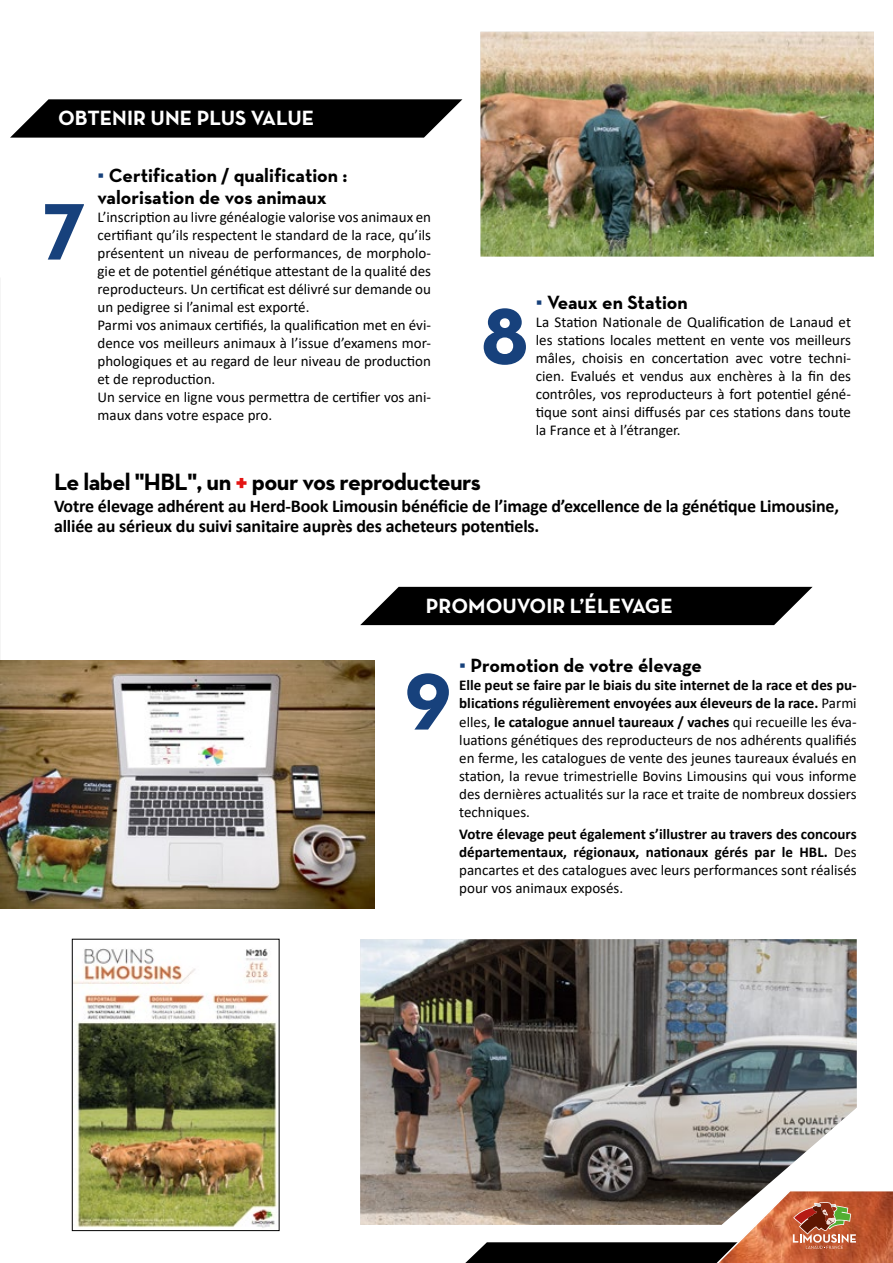
<style>
.page{position:relative;width:893px;height:1263px;background:#fff}
.page>*{position:absolute;margin:0;border:0;box-sizing:border-box;transform-origin:0 0}
.t1{font:700 24px "Neutra Text";letter-spacing:-.025em;color:#000}
.t2{font:700 21px "Neutra Text";color:#fff}
.t3{font:700 19.5px/22.5px "Neutra Text";color:#000}
.t4{font:700 18px/19.5px "Calibri";letter-spacing:-.01em;color:#000}
.t5{font:15px/18px "Calibri";color:#000;text-align:justify}
.t6{font:700 15px/18px "Calibri";color:#000;text-align:justify}
.s1{font-family:"Calibri";color:#16417b}
.s2{font-size:30px;color:#e41513}
.s3{font-weight:700}
.s4{font-weight:400}
</style>
<div class="page">
<svg style="left:465px;top:1191px;width:428px;height:72px"></svg>
<svg style="left:10px;top:99px;width:452px;height:39px;background:#191919"></svg>
<svg style="left:45px;top:204px;width:39px;height:56px"></svg>
<svg style="left:484px;top:308px;width:42px;height:57px"></svg>
<svg style="left:407px;top:673px;width:42px;height:56px"></svg>
<svg style="left:360px;top:587px;width:453px;height:38px;background:#161616"></svg>
<img style="left:480px;top:32px;width:394px;height:225px">
<img style="left:0;top:660px;width:374px;height:249px">
<img style="left:360px;top:939px;width:497px;height:286px">
<img style="left:74px;top:948px;width:203px;height:280px">
<div style="left:72px;top:939px;width:207px;height:292px;border:1px solid #000"></div>
<h2 class="t2" style="left:58px;top:105px;width:258px">OBTENIR UNE PLUS VALUE</h2>
<h3 class="t3" style="left:98px;top:164px;width:252px"><span class="s1">▪</span> Certification / qualification : valorisation de vos animaux</h3>
<p class="t5" style="left:98px;top:208px;width:335px;text-align:left">L’inscription au livre généalogie valorise vos animaux en certifiant qu’ils respectent le standard de la race, qu’ils présentent un niveau de performances, de morpholo&shy;gie et de potentiel génétique attestant de la qualité des reproducteurs. Un certificat est délivré sur demande ou un pedigree si l’animal est exporté.<br>Parmi vos animaux certifiés, la qualification met en évi&shy;dence vos meilleurs animaux à l’issue d’examens mor&shy;phologiques et au regard de leur niveau de production et de reproduction.<br>Un service en ligne vous permettra de certifier vos ani&shy;maux dans votre espace pro.</p>
<h3 class="t3" style="left:536px;top:291px;width:154px"><span class="s1">▪</span> Veaux en Station</h3>
<p class="t5" style="left:536px;top:312px;width:317px">La Station Nationale de Qualification de Lanaud et les stations locales mettent en vente vos meilleurs mâles, choisis en concertation avec votre techni&shy;cien. Evalués et vendus aux enchères à la fin des contrôles, vos reproducteurs à fort potentiel géné&shy;tique sont ainsi diffusés par ces stations dans toute la France et à l’étranger.</p>
<h1 class="t1" style="left:54px;top:467px;width:428px">Le label "HBL", un <span class="s2">+</span> pour vos reproducteurs</h1>
<p class="t4" style="left:54px;top:496px;width:786px">Votre élevage adhérent au Herd-Book Limousin bénéficie de l’image d’excellence de la génétique Limousine, alliée au sérieux du suivi sanitaire auprès des acheteurs potentiels.</p>
<h2 class="t2" style="left:426px;top:593px;width:248px">PROMOUVOIR L’ÉLEVAGE</h2>
<h3 class="t3" style="left:459px;top:654px;width:244px"><span class="s1">▪</span> Promotion de votre élevage</h3>
<p class="t5" style="left:459px;top:676px;width:399px"><span class="s3">Elle peut se faire par le biais du site internet de la race et des pu&shy;blications régulièrement envoyées aux éleveurs de la race.</span> Parmi elles, <span class="s3">le catalogue annuel taureaux / vaches</span> qui recueille les éva&shy;luations génétiques des reproducteurs de nos adhérents qualifiés en ferme, les catalogues de vente des jeunes taureaux évalués en station, la revue trimestrielle Bovins Limousins qui vous informe des dernières actualités sur la race et traite de nombreux dossiers techniques.</p>
<p class="t6" style="left:459px;top:825px;width:399px">Votre élevage peut également s’illustrer au travers des concours départementaux, régionaux, nationaux gérés par le HBL. <span class="s4">Des pancartes et des catalogues avec leurs performances sont réalisés pour vos animaux exposés.</span></p>
</div>
